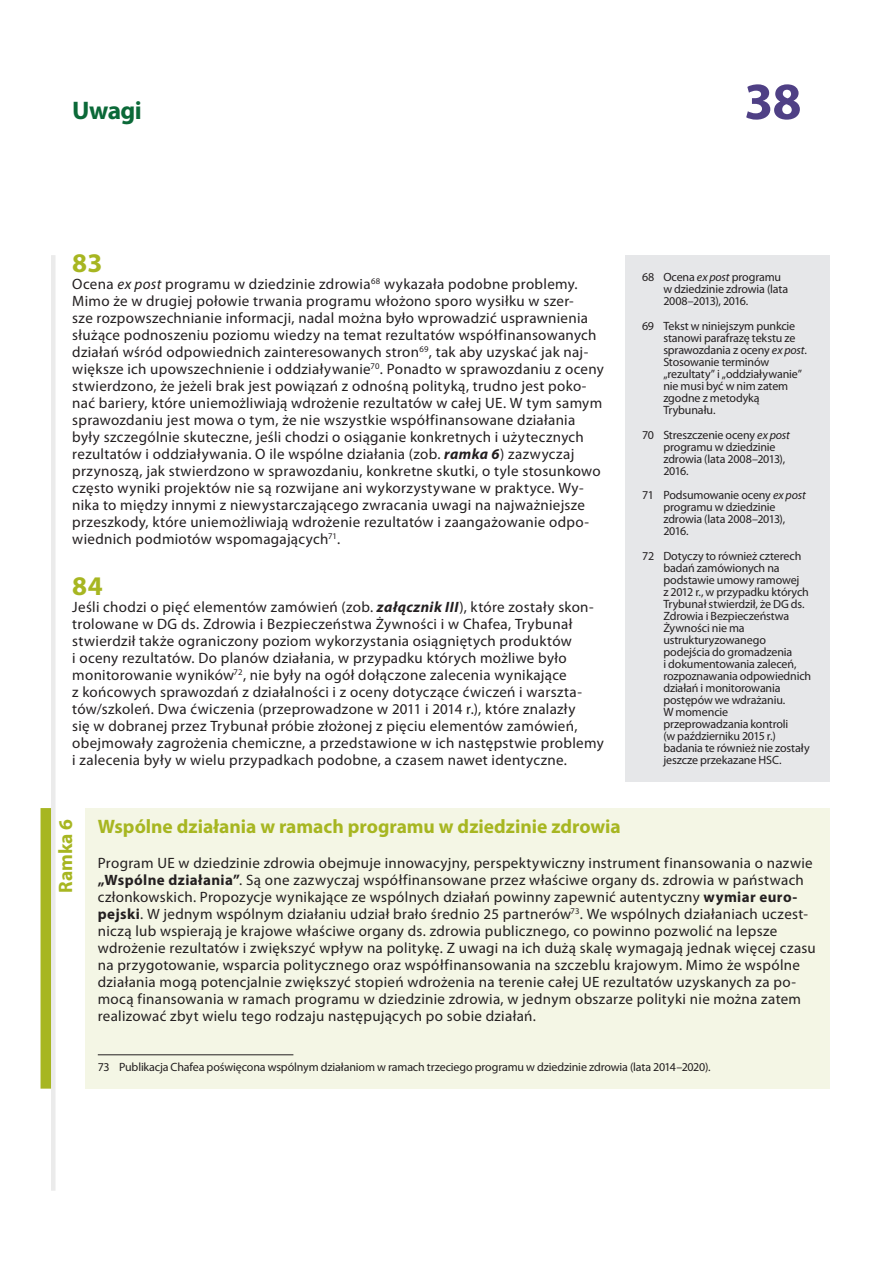
<style>
.page{position:relative;width:893px;height:1263px;background:#fff}
.page>*{position:absolute;margin:0;border:0;box-sizing:border-box;transform-origin:0 0}
.t1{font:700 52.5px "Myriad Pro";color:#4f4085}
.E_05_-_CHAP__1__TEXT{font:700 27px "Myriad Pro";color:#a7b621}
.t2{font:700 25.5px "Myriad Pro";letter-spacing:-.025em;color:#0b6938}
.F_02_-_BOX_TITRE_COL{font:700 19.5px "Myriad Pro";color:#a7b621}
.F_01_-_GREEN_BOX_NUM{font:700 19.5px "Myriad Pro";color:#a7b621}
.E_05_-_CHAP__1__TEXT-2{font:15px/17px "Myriad Pro";letter-spacing:.02em;color:#231f20}
.F_04_-_BOX_TEXTE{font:15px/17px "Myriad Pro";letter-spacing:.02em;color:#231f20}
.E_08_-_CHAP__FOOTNOT{font:12px/12px "Myriad Pro";letter-spacing:-.01em;color:#231f20}
.s1{font-style:italic}
.s2{font-weight:700;font-style:italic}
.s3{font-weight:700}
</style>
<div class="page">
<div style="left:51px;top:255px;width:5px;height:936px;background:#ebebeb"></div>
<div style="left:625px;top:255px;width:204px;height:526px;background:#e6e7e9"></div>
<div style="left:85px;top:808px;width:744px;height:281px;background:#f4f6e5"></div>
<div style="left:41px;top:808px;width:10px;height:281px;background:#a7b621"></div>
<hr style="left:98px;top:1054px;width:195px;height:1px;background:#231f20">
<h3 class="t2" style="left:72px;top:96px;width:71px">Uwagi</h3>
<h1 class="t1" style="left:744px;top:72px;width:59px">38</h1>
<p class="E_05_-_CHAP__1__TEXT" style="left:72px;top:248px;width:32px">83</p>
<p class="E_05_-_CHAP__1__TEXT-2" style="left:72px;top:276px;width:533px">Ocena <span class="s1">ex post</span> programu w dziedzinie zdrowia<sup>68</sup> wykazała podobne problemy.<br>Mimo że w drugiej połowie trwania programu włożono sporo wysiłku w szer-<br>sze rozpowszechnianie informacji, nadal można było wprowadzić usprawnienia służące podnoszeniu poziomu wiedzy na temat rezultatów współfinansowanych działań wśród odpowiednich zainteresowanych stron<sup>69</sup>, tak aby uzyskać jak naj&shy;większe ich upowszechnienie i oddziaływanie<sup>70</sup>. Ponadto w sprawozdaniu z oceny stwierdzono, że jeżeli brak jest powiązań z odnośną polityką, trudno jest poko&shy;nać bariery, które uniemożliwiają wdrożenie rezultatów w całej UE. W tym samym sprawozdaniu jest mowa o tym, że nie wszystkie współfinansowane działania były szczególnie skuteczne, jeśli chodzi o osiąganie konkretnych i użytecznych rezultatów i oddziaływania. O ile wspólne działania (zob. <span class="s2">ramka 6</span>) zazwyczaj przynoszą, jak stwierdzono w sprawozdaniu, konkretne skutki, o tyle stosunkowo często wyniki projektów nie są rozwijane ani wykorzystywane w praktyce. Wy&shy;nika to między innymi z niewystarczającego zwracania uwagi na najważniejsze przeszkody, które uniemożliwiają wdrożenie rezultatów i zaangażowanie odpo&shy;wiednich podmiotów wspomagających<sup>71</sup>.</p>
<p class="E_05_-_CHAP__1__TEXT" style="left:72px;top:571px;width:32px">84</p>
<p class="E_05_-_CHAP__1__TEXT-2" style="left:72px;top:599px;width:533px">Jeśli chodzi o pięć elementów zamówień (zob. <span class="s2">załącznik III</span>), które zostały skon&shy;trolowane w DG ds. Zdrowia i Bezpieczeństwa Żywności i w Chafea, Trybunał stwierdził także ograniczony poziom wykorzystania osiągniętych produktów<br>i oceny rezultatów. Do planów działania, w przypadku których możliwe było monitorowanie wyników<sup>72</sup>, nie były na ogół dołączone zalecenia wynikające<br>z końcowych sprawozdań z działalności i z oceny dotyczące ćwiczeń i warszta&shy;tów/szkoleń. Dwa ćwiczenia (przeprowadzone w 2011 i 2014 r.), które znalazły<br>się w dobranej przez Trybunał próbie złożonej z pięciu elementów zamówień, obejmowały zagrożenia chemiczne, a przedstawione w ich następstwie problemy i zalecenia były w wielu przypadkach podobne, a czasem nawet identyczne.</p>
<p class="E_08_-_CHAP__FOOTNOT" style="left:663px;top:271px;width:126px;text-indent:-21px">68 Ocena <span class="s1">ex post</span> programu w dziedzinie zdrowia (lata<br>2008–2013), 2016.</p>
<p class="E_08_-_CHAP__FOOTNOT" style="left:663px;top:320px;width:145px;text-indent:-21px">69 Tekst w niniejszym punkcie stanowi parafrazę tekstu ze sprawozdania z oceny <span class="s1">ex post</span>.<br>Stosowanie terminów „rezultaty” i „oddziaływanie” nie musi być w nim zatem zgodne z metodyką<br>Trybunału.</p>
<p class="E_08_-_CHAP__FOOTNOT" style="left:663px;top:429px;width:128px;text-indent:-21px">70 Streszczenie oceny <span class="s1">ex post </span>programu w dziedzinie zdrowia (lata 2008–2013),<br>2016.</p>
<p class="E_08_-_CHAP__FOOTNOT" style="left:663px;top:490px;width:144px;text-indent:-21px">71 Podsumowanie oceny <span class="s1">ex post </span>programu w dziedzinie zdrowia (lata 2008–2013),<br>2016.</p>
<p class="E_08_-_CHAP__FOOTNOT" style="left:663px;top:550px;width:149px;text-indent:-21px">72 Dotyczy to również czterech badań zamówionych na podstawie umowy ramowej<br>z 2012 r., w przypadku których<br>Trybunał stwierdził, że DG ds.<br>Zdrowia i Bezpieczeństwa<br>Żywności nie ma ustrukturyzowanego podejścia do gromadzenia<br>i dokumentowania zaleceń, rozpoznawania odpowiednich działań i monitorowania postępów we wdrażaniu.<br>W momencie przeprowadzania kontroli<br>(w październiku 2015 r.) badania te również nie zostały jeszcze przekazane HSC.</p>
<p class="F_01_-_GREEN_BOX_NUM" style="left:55px;top:893px;width:76px;rotate:-90deg">Ramka 6</p>
<p class="F_02_-_BOX_TITRE_COL" style="left:98px;top:816px;width:525px">Wspólne działania w ramach programu w dziedzinie zdrowia</p>
<p class="F_04_-_BOX_TEXTE" style="left:98px;top:854px;width:720px">Program UE w dziedzinie zdrowia obejmuje innowacyjny, perspektywiczny instrument finansowania o nazwie <span class="s3">„Wspólne działania”</span>. Są one zazwyczaj współfinansowane przez właściwe organy ds. zdrowia w państwach członkowskich. Propozycje wynikające ze wspólnych działań powinny zapewnić autentyczny <span class="s3">wymiar euro&shy;pejski</span>. W jednym wspólnym działaniu udział brało średnio 25 partnerów<sup>73</sup>. We wspólnych działaniach uczest&shy;niczą lub wspierają je krajowe właściwe organy ds. zdrowia publicznego, co powinno pozwolić na lepsze wdrożenie rezultatów i zwiększyć wpływ na politykę. Z uwagi na ich dużą skalę wymagają jednak więcej czasu na przygotowanie, wsparcia politycznego oraz współfinansowania na szczeblu krajowym. Mimo że wspólne działania mogą potencjalnie zwiększyć stopień wdrożenia na terenie całej UE rezultatów uzyskanych za po&shy;mocą finansowania w ramach programu w dziedzinie zdrowia, w jednym obszarze polityki nie można zatem realizować zbyt wielu tego rodzaju następujących po sobie działań.</p>
<p class="E_08_-_CHAP__FOOTNOT" style="left:98px;top:1061px;width:614px">73 Publikacja Chafea poświęcona wspólnym działaniom w ramach trzeciego programu w dziedzinie zdrowia (lata 2014–2020).</p>
</div>
